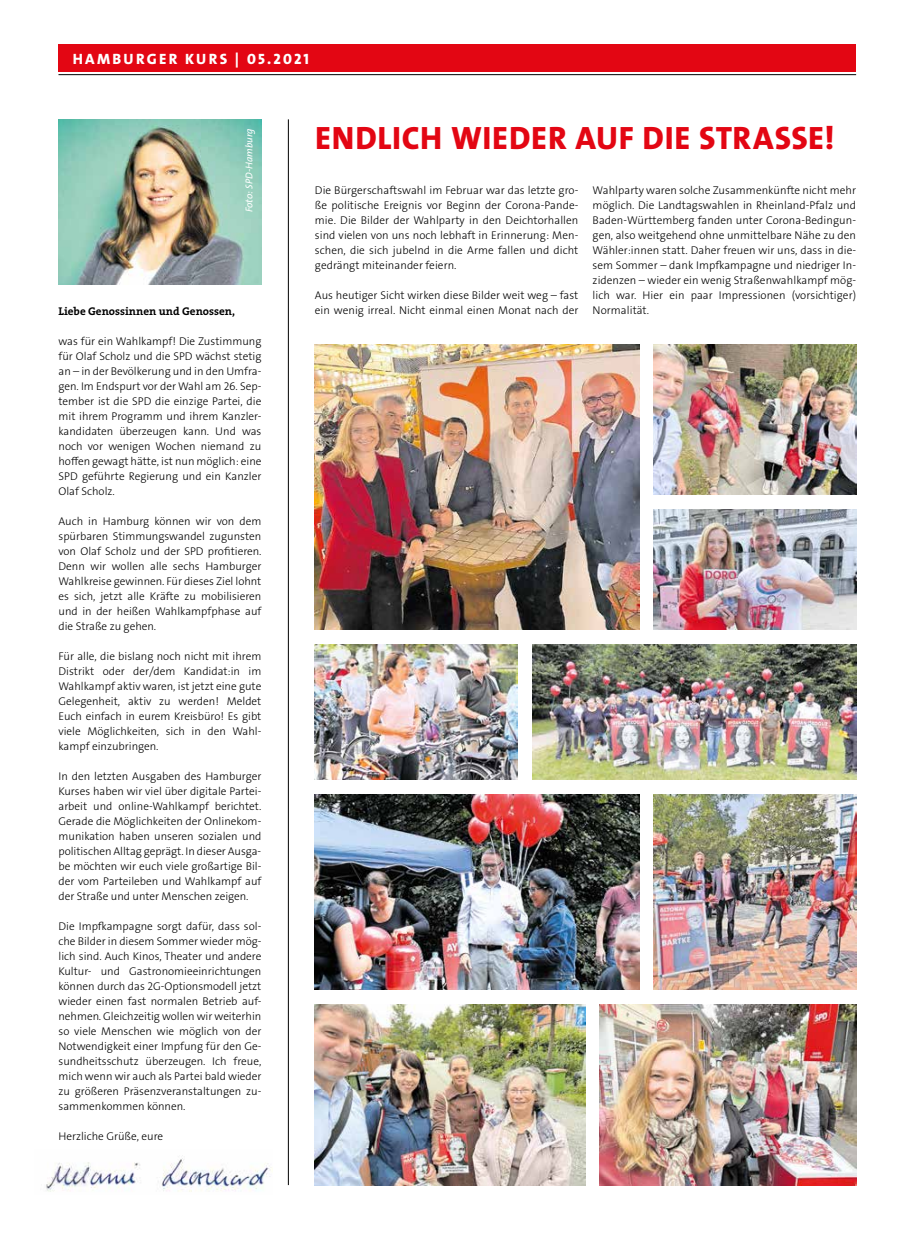
<style>
.page{position:relative;width:904px;height:1241px;background:#fff}
.page>*{position:absolute;margin:0;border:0;box-sizing:border-box;transform-origin:0 0}
.t1{font:800 32.5px "SPD The Sans";letter-spacing:.025em;color:#e30613}
.t2{font:800 15px "SPD The Sans";letter-spacing:.15em;color:#fff}
.t3{font:300 11.25px/15px "SPD The Sans";color:#000;text-align:justify}
.t4{font:700 11.25px "The Serif B7";color:#000}
.t5{font:italic 10px "SPD The Sans";color:#fff}
</style>
<div class="page">
<div style="left:58px;top:44px;width:798px;height:28px;background:#e30613"></div>
<hr style="left:58px;top:74px;width:798px;height:1px;background:#000">
<img style="left:46px;top:1155px;width:227px;height:37px">
<hr style="left:288px;top:119px;width:1px;height:1065px;background:#000">
<img style="left:58px;top:119px;width:203px;height:165px">
<img style="left:599px;top:1004px;width:257px;height:180px">
<img style="left:653px;top:509px;width:203px;height:120px">
<img style="left:315px;top:644px;width:203px;height:135px">
<img style="left:532px;top:644px;width:324px;height:135px">
<img style="left:653px;top:794px;width:203px;height:195px">
<img style="left:315px;top:344px;width:324px;height:285px">
<img style="left:315px;top:794px;width:324px;height:195px">
<img style="left:653px;top:344px;width:203px;height:150px">
<img style="left:315px;top:1004px;width:270px;height:180px">
<h2 class="t2" style="left:73px;top:49px;width:238px">HAMBURGER KURS | 05.2021</h2>
<p class="t5" style="left:243px;top:212px;width:86px;rotate:-90deg">Foto: SPD-Hamburg</p>
<p class="t4" style="left:58px;top:304px;width:178px">Liebe Genossinnen und Genossen,</p>
<p class="t3" style="left:58px;top:333px;width:204px">was für ein Wahlkampf! Die Zustimmung für Olaf Scholz und die SPD wächst stetig an – in der Bevölkerung und in den Umfra&shy;gen. Im Endspurt vor der Wahl am 26. Sep&shy;tember ist die SPD die einzige Partei, die mit ihrem Programm und ihrem Kanzler&shy;kandidaten überzeugen kann. Und was noch vor wenigen Wochen niemand zu hoffen gewagt hätte, ist nun möglich: eine SPD geführte Regierung und ein Kanzler Olaf Scholz.</p>
<p class="t3" style="left:58px;top:513px;width:204px">Auch in Hamburg können wir von dem spürbaren Stimmungswandel zugunsten von Olaf Scholz und der SPD profitieren.<br>Denn wir wollen alle sechs Hamburger Wahlkreise gewinnen. Für dieses Ziel lohnt es sich, jetzt alle Kräfte zu mobilisieren und in der heißen Wahlkampfphase auf die Straße zu gehen.</p>
<p class="t3" style="left:58px;top:648px;width:204px">Für alle, die bislang noch nicht mit ihrem Distrikt oder der/dem Kandidat:in im Wahlkampf aktiv waren, ist jetzt eine gute Gelegenheit, aktiv zu werden! Meldet Euch einfach in eurem Kreisbüro! Es gibt viele Möglichkeiten, sich in den Wahl&shy;kampf einzubringen.</p>
<p class="t3" style="left:58px;top:768px;width:204px">In den letzten Ausgaben des Hamburger Kurses haben wir viel über digitale Partei&shy;arbeit und online-Wahlkampf berichtet.<br>Gerade die Möglichkeiten der Onlinekom&shy;munikation haben unseren sozialen und politischen Alltag geprägt. In dieser Ausga&shy;be möchten wir euch viele großartige Bil&shy;der vom Parteileben und Wahlkampf auf der Straße und unter Menschen zeigen.</p>
<p class="t3" style="left:58px;top:918px;width:204px">Die Impfkampagne sorgt dafür, dass sol&shy;che Bilder in diesem Sommer wieder mög&shy;lich sind. Auch Kinos, Theater und andere Kultur- und Gastronomieeinrichtungen können durch das 2G-Optionsmodell jetzt wieder einen fast normalen Betrieb auf&shy;nehmen. Gleichzeitig wollen wir weiterhin so viele Menschen wie möglich von der Notwendigkeit einer Impfung für den Ge&shy;sundheitsschutz überzeugen. Ich freue, mich wenn wir auch als Partei bald wieder zu größeren Präsenzveranstaltungen zu&shy;sammenkommen können.</p>
<p class="t3" style="left:58px;top:1128px;width:106px">Herzliche Grüße, eure</p>
<h1 class="t1" style="left:315px;top:117px;width:521px">ENDLICH WIEDER AUF DIE STRASSE!</h1>
<p class="t3" style="left:315px;top:183px;width:265px">Die Bürgerschaftswahl im Februar war das letzte gro&shy;ße politische Ereignis vor Beginn der Corona-Pande&shy;mie. Die Bilder der Wahlparty in den Deichtorhallen sind vielen von uns noch lebhaft in Erinnerung: Men&shy;schen, die sich jubelnd in die Arme fallen und dicht gedrängt miteinander feiern.</p>
<p class="t3" style="left:315px;top:288px;width:265px">Aus heutiger Sicht wirken diese Bilder weit weg – fast ein wenig irreal. Nicht einmal einen Monat nach der</p>
<p class="t3" style="left:592px;top:183px;width:265px">Wahlparty waren solche Zusammenkünfte nicht mehr möglich. Die Landtagswahlen in Rheinland-Pfalz und Baden-Württemberg fanden unter Corona-Bedingun&shy;gen, also weitgehend ohne unmittelbare Nähe zu den Wähler:innen statt. Daher freuen wir uns, dass in die&shy;sem Sommer – dank Impfkampagne und niedriger In&shy;zidenzen – wieder ein wenig Straßenwahlkampf mög&shy;lich war. Hier ein paar Impressionen (vorsichtiger)<br>Normalität.</p>
</div>
